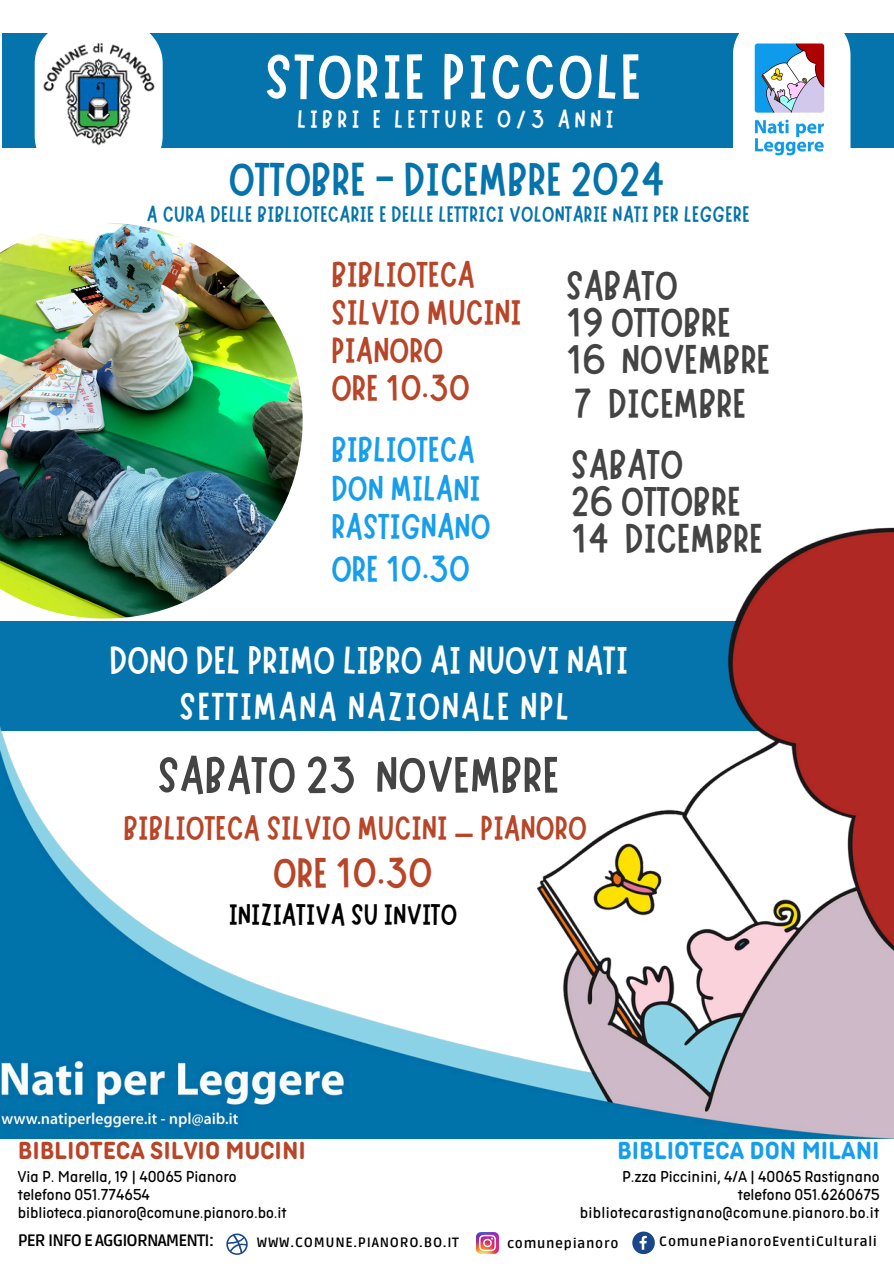
<style>
.page{position:relative;width:894px;height:1264px;background:#fff}
.page>*{position:absolute;margin:0;border:0;box-sizing:border-box;transform-origin:0 0}
.t1{font:63.9px "Marykate";letter-spacing:.035em;color:#fff}
.t2{font:51.3px "Marykate";color:#444}
.t3{font:47.55px "Marykate";color:#0573ac}
.t4{font:42.9px "Marykate";color:#b84527}
.t5{font:41.55px/37.2px "Marykate";color:#444}
.t6{font:39.3px "Marykate";color:#fff}
.t7{font:38.85px "Marykate";letter-spacing:.045em;color:#fff}
.t8{font:37.35px "Marykate";color:#b84527}
.t9{font:37.35px "Marykate";color:#169eec}
.t10{font:36px/38.2px "Marykate";color:#b84527}
.t11{font:36px/38.2px "Marykate";color:#169eec}
.t12{font:34.2px "Marykate";color:#b84527}
.t13{font:30px "Marykate";color:#000}
.t14{font:27px "Aristotelica Pro Cnd Txt Bld";color:#b84527}
.t15{font:27px "Aristotelica Pro Cnd Txt Bld";color:#169eec}
.t16{font:25.35px "Marykate";letter-spacing:.17em;color:#fff}
.t17{font:22.35px "Marykate";letter-spacing:.015em;color:#0573ac}
.t18{font:17.4px/18px "Aristotelica Pro Cnd Txt";color:#000;text-align:right}
.t19{font:700 16.5px "Ruda";letter-spacing:-.055em;color:#000}
.t20{font:700 13.5px "Ruda";letter-spacing:.05em;color:#000}
</style>
<div class="page">
<div style="left:3px;top:33px;width:890px;height:115px;background:#0573ac"></div>
<div style="left:733px;top:33px;width:117px;height:115px;background:#fff"></div>
<img style="left:0;top:527px;width:892px;height:611px">
<img style="left:0;top:223px;width:302px;height:395px">
<img style="left:748px;top:37px;width:82px;height:119px">
<svg style="left:35px;top:33px;width:128px;height:115px"></svg>
<img style="left:41px;top:38px;width:116px;height:109px">
<svg style="left:226px;top:1233px;width:21px;height:21px"></svg>
<svg style="left:632px;top:1231px;width:22px;height:22px"></svg>
<img style="left:476px;top:1232px;width:22px;height:21px">
<p class="t1" style="left:265px;top:35px;width:377px">STORIE PICCOLE</p>
<p class="t16" style="left:297px;top:102px;width:318px">LIBRI E LETTURE 0/3 ANNI</p>
<h3 class="t3" style="left:229px;top:149px;width:437px">OTTOBRE - DICEMBRE 2024</h3>
<p class="t17" style="left:147px;top:200px;width:604px">A CURA DELLE BIBLIOTECARIE E DELLE LETTRICI VOLONTARIE NATI PER LEGGERE</p>
<p class="t10" style="left:331px;top:251px;width:192px">BIBLIOTECA<br>SILVIO MUCINI</p>
<p class="t10" style="left:331px;top:328px;width:113px">PIANORO</p>
<h3 class="t8" style="left:331px;top:364px;width:140px">ORE 10.30</h3>
<p class="t11" style="left:331px;top:427px;width:151px">BIBLIOTECA<br>DON MILANI</p>
<h3 class="t11" style="left:331px;top:503px;width:161px">RASTIGNANO</h3>
<p class="t9" style="left:331px;top:544px;width:140px">ORE 10.30</p>
<p class="t5" style="left:566px;top:262px;width:206px">SABATO<br>19 OTTOBRE<br>16 NOVEMBRE</p>
<p class="t5" style="left:573px;top:380px;width:174px">7 DICEMBRE</p>
<h3 class="t5" style="left:571px;top:441px;width:114px">SABATO</h3>
<h2 class="t5" style="left:571px;top:478px;width:193px">26 OTTOBRE<br>14 DICEMBRE</h2>
<h2 class="t6" style="left:109px;top:634px;width:520px">DONO DEL PRIMO LIBRO AI NUOVI NATI</h2>
<p class="t7" style="left:179px;top:681px;width:391px">SETTIMANA NAZIONALE NPL</p>
<p class="t2" style="left:158px;top:741px;width:403px">SABATO 23 NOVEMBRE</p>
<h4 class="t12" style="left:124px;top:805px;width:465px">BIBLIOTECA SILVIO MUCINI _ PIANORO</h4>
<p class="t4" style="left:273px;top:845px;width:161px">ORE 10.30</p>
<h6 class="t13" style="left:229px;top:894px;width:230px">INIZIATIVA SU INVITO</h6>
<h3 class="t14" style="left:18px;top:1142px;width:289px">BIBLIOTECA SILVIO MUCINI</h3>
<p class="t18" style="left:18px;top:1168px;width:270px;text-align:left">Via P. Marella, 19 | 40065 Pianoro telefono 051.774654 biblioteca.pianoro@comune.pianoro.bo.it</p>
<p class="t19" style="left:18px;top:1230px;width:198px">PER INFO E AGGIORNAMENTI:</p>
<p class="t20" style="left:256px;top:1234px;width:204px">WWW.COMUNE.PIANORO.BO.IT</p>
<p class="t20" style="left:507px;top:1235px;width:113px">comunepianoro</p>
<p class="t20" style="left:659px;top:1233px;width:219px">ComunePianoroEventiCulturali</p>
<h3 class="t15" style="left:617px;top:1142px;width:264px">BIBLIOTECA DON MILANI</h3>
<p class="t18" style="left:580px;top:1168px;width:301px">P.zza Piccinini, 4/A | 40065 Rastignano telefono 051.6260675 bibliotecarastignano@comune.pianoro.bo.it</p>
</div>
